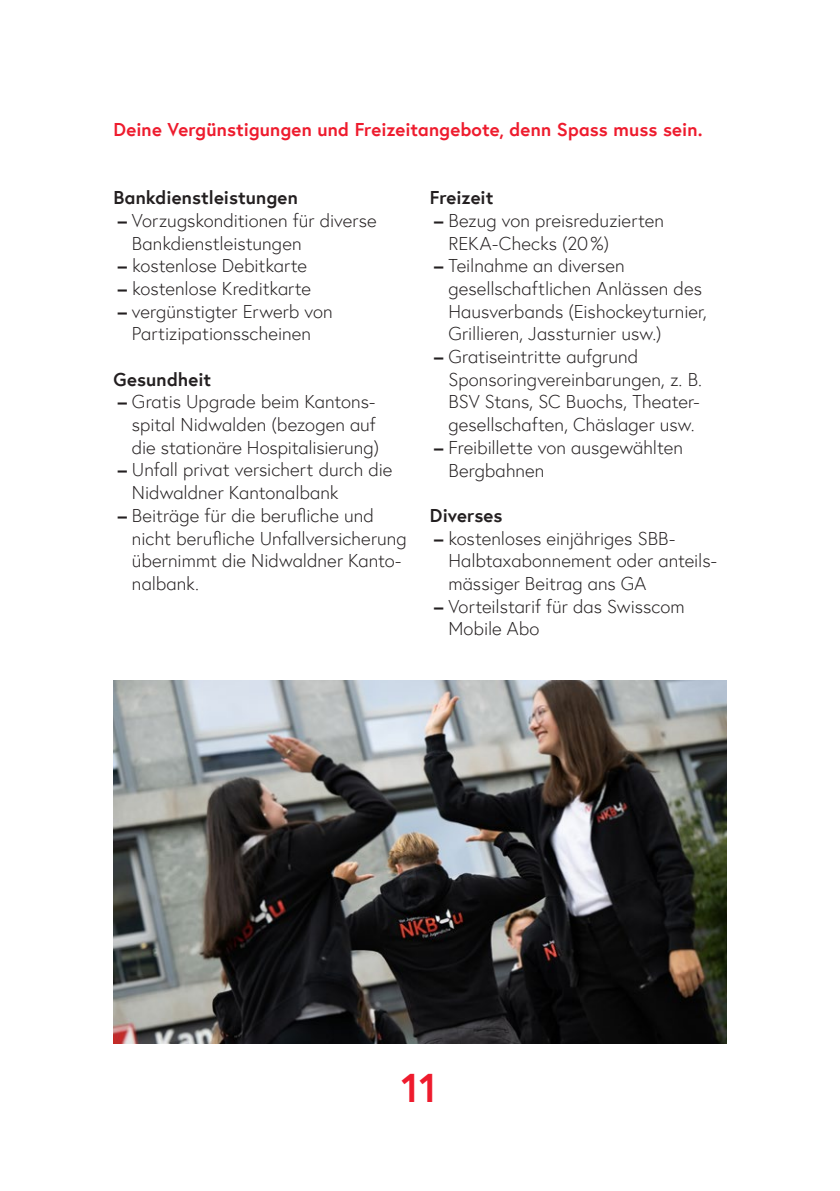
<style>
.page{position:relative;width:840px;height:1191px;background:#fff}
.page>*{position:absolute;margin:0;border:0;box-sizing:border-box;transform-origin:0 0}
.t1{font:40px "Europa Bold Alt";color:#ee1b2d}
.t2{font:18.4px/22.6px "Europa Light Alt";color:#231f20}
.t3{font:18.4px "Europa Bold Alt";letter-spacing:.01em;color:#ee1b2d}
.t4{font:18.4px "Europa Bold Alt";letter-spacing:.005em;color:#231f20}
.s1{font-family:"Europa Bold Alt"}
</style>
<div class="page">
<img style="left:113px;top:680px;width:613px;height:363px">
<p class="t3" style="left:113px;top:117px;width:590px">Deine Vergünstigungen und Freizeitangebote, denn Spass muss sein.</p>
<p class="t4" style="left:113px;top:185px;width:186px">Bankdienstleistungen</p>
<p class="t2" style="left:132px;top:209px;width:246px;text-indent:-14px"><span class="s1">–</span> Vorzugskonditionen für diverse<br>Bankdienstleistungen</p>
<p class="t2" style="left:118px;top:254px;width:191px"><span class="s1">–</span> kostenlose Debitkarte</p>
<p class="t2" style="left:118px;top:277px;width:195px"><span class="s1">–</span> kostenlose Kreditkarte</p>
<p class="t2" style="left:118px;top:300px;width:216px;text-align:center"><span class="s1">–</span> vergünstigter Erwerb von<br>Partizipationsscheinen</p>
<p class="t4" style="left:113px;top:367px;width:99px">Gesundheit</p>
<p class="t2" style="left:132px;top:390px;width:248px;text-indent:-14px"><span class="s1">–</span> Gratis Upgrade beim Kantons&shy;spital Nidwalden (bezogen auf die stationäre Hospitalisierung)</p>
<p class="t2" style="left:132px;top:458px;width:262px;text-indent:-14px"><span class="s1">–</span> Unfall privat versichert durch die<br>Nidwaldner Kantonalbank</p>
<p class="t2" style="left:132px;top:504px;width:276px;text-indent:-14px"><span class="s1">–</span> Beiträge für die berufliche und nicht berufliche Unfallversicherung übernimmt die Nidwaldner Kanto&shy;nalbank.</p>
<p class="t4" style="left:429px;top:185px;width:65px">Freizeit</p>
<p class="t2" style="left:448px;top:209px;width:217px;text-indent:-14px"><span class="s1">–</span> Bezug von preisreduzierten<br>REKA-Checks (20%)</p>
<p class="t2" style="left:448px;top:254px;width:260px;text-indent:-14px"><span class="s1">–</span> Teilnahme an diversen gesellschaftlichen Anlässen des<br>Hausverbands (Eishockeyturnier,<br>Grillieren, Jassturnier usw.)</p>
<p class="t2" style="left:448px;top:345px;width:255px;text-indent:-14px"><span class="s1">–</span> Gratiseintritte aufgrund<br>Sponsoringvereinbarungen, z. B.<br>BSV Stans, SC Buochs, Theater&shy;gesellschaften, Chäslager usw.</p>
<p class="t2" style="left:448px;top:436px;width:236px;text-indent:-14px"><span class="s1">–</span> Freibillette von ausgewählten<br>Bergbahnen</p>
<p class="t4" style="left:429px;top:503px;width:74px">Diverses</p>
<p class="t2" style="left:448px;top:526px;width:270px;text-indent:-14px"><span class="s1">–</span> kostenloses einjähriges SBB-<br>Halbtaxabonnement oder anteils&shy;mässiger Beitrag ans GA</p>
<p class="t2" style="left:448px;top:594px;width:238px;text-indent:-14px"><span class="s1">–</span> Vorteilstarif für das Swisscom<br>Mobile Abo</p>
<h1 class="t1" style="left:401px;top:1060px;width:37px">11</h1>
</div>
